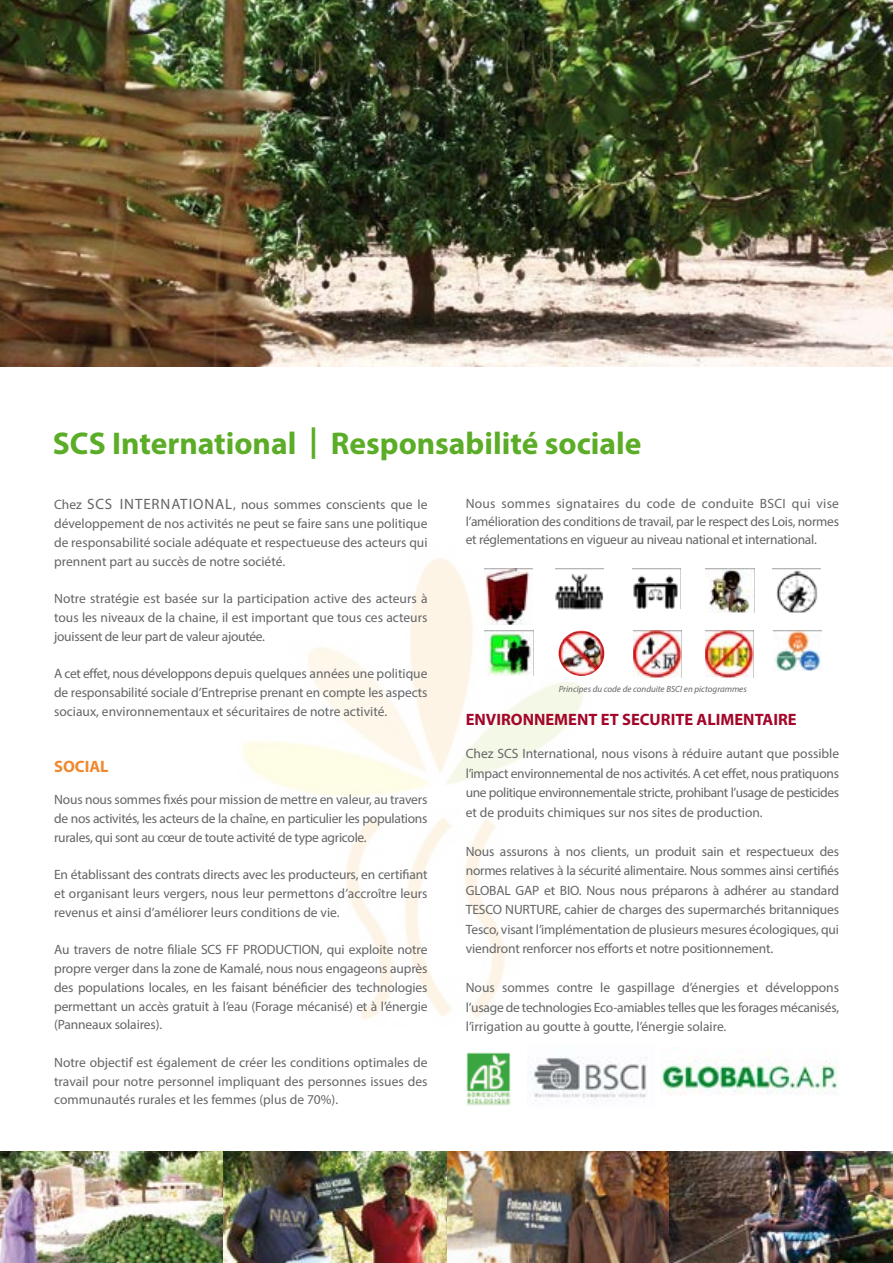
<style>
.page{position:relative;width:893px;height:1263px;background:#fff}
.page>*{position:absolute;margin:0;border:0;box-sizing:border-box;transform-origin:0 0}
.t1{font:700 31.5px "Myriad Pro";color:#5bac26}
.t2{font:700 16.5px "Myriad Pro";color:#a30629}
.t3{font:700 16.5px "Myriad Pro";color:#f0892e}
.t4{font:13.5px/18.8px "Myriad Pro";letter-spacing:-.005em;color:#646567;text-align:justify}
.t5{font:italic 9px "Myriad Pro";color:#646567}
.s1{font-size:15px}
</style>
<div class="page">
<img style="left:242px;top:558px;width:580px;height:461px">
<img style="left:0;top:0;width:893px;height:366px">
<img style="left:0;top:1152px;width:447px;height:111px">
<img style="left:447px;top:1152px;width:223px;height:111px">
<img style="left:670px;top:1152px;width:223px;height:111px">
<img style="left:223px;top:1152px;width:223px;height:111px">
<img style="left:485px;top:569px;width:48px;height:55px">
<img style="left:555px;top:569px;width:48px;height:43px">
<img style="left:632px;top:569px;width:48px;height:40px">
<img style="left:706px;top:569px;width:48px;height:43px">
<img style="left:773px;top:569px;width:48px;height:43px">
<img style="left:485px;top:631px;width:48px;height:45px">
<img style="left:633px;top:631px;width:48px;height:46px">
<img style="left:705px;top:631px;width:48px;height:46px">
<img style="left:773px;top:631px;width:49px;height:40px">
<img style="left:466px;top:1052px;width:44px;height:53px">
<img style="left:527px;top:1057px;width:120px;height:47px">
<img style="left:661px;top:1047px;width:177px;height:48px">
<img style="left:559px;top:631px;width:45px;height:45px;border-radius:23px">
<h1 class="t1" style="left:53px;top:422px;width:590px">SCS International | Responsabilité sociale</h1>
<p class="t4" style="left:54px;top:495px;width:375px">Chez <span class="s1">SCS INTERNATIONAL</span>, nous sommes conscients que le développement de nos activités ne peut se faire sans une politique de responsabilité sociale adéquate et respectueuse des acteurs qui prennent part au succès de notre société.</p>
<p class="t4" style="left:54px;top:589px;width:375px">Notre stratégie est basée sur la participation active des acteurs à tous les niveaux de la chaine, il est important que tous ces acteurs jouissent de leur part de valeur ajoutée.</p>
<p class="t4" style="left:54px;top:664px;width:375px">A cet effet, nous développons depuis quelques années une politique de responsabilité sociale d’Entreprise prenant en compte les aspects sociaux, environnementaux et sécuritaires de notre activité.</p>
<p class="t3" style="left:54px;top:756px;width:56px">SOCIAL</p>
<p class="t4" style="left:54px;top:790px;width:375px">Nous nous sommes fixés pour mission de mettre en valeur, au travers de nos activités, les acteurs de la chaîne, en particulier les populations rurales, qui sont au cœur de toute activité de type agricole.</p>
<p class="t4" style="left:54px;top:865px;width:375px">En établissant des contrats directs avec les producteurs, en certifiant et organisant leurs vergers, nous leur permettons d’accroître leurs revenus et ainsi d’améliorer leurs conditions de vie.</p>
<p class="t4" style="left:54px;top:940px;width:375px">Au travers de notre filiale SCS FF PRODUCTION, qui exploite notre propre verger dans la zone de Kamalé, nous nous engageons auprès des populations locales, en les faisant bénéficier des technologies permettant un accès gratuit à l’eau (Forage mécanisé) et à l’énergie (Panneaux solaires).</p>
<p class="t4" style="left:54px;top:1053px;width:375px">Notre objectif est également de créer les conditions optimales de travail pour notre personnel impliquant des personnes issues des communautés rurales et les femmes (plus de 70%).</p>
<p class="t4" style="left:466px;top:495px;width:375px;line-height:18px">Nous sommes signataires du code de conduite BSCI qui vise l’amélioration des conditions de travail, par le respect des Lois, normes et réglementations en vigueur au niveau national et international.</p>
<p class="t5" style="left:559px;top:683px;width:189px">Principes du code de conduite BSCI en pictogrammes</p>
<p class="t2" style="left:466px;top:709px;width:332px">ENVIRONNEMENT ET SECURITE ALIMENTAIRE</p>
<p class="t4" style="left:466px;top:744px;width:375px;line-height:19.5px">Chez SCS International, nous visons à réduire autant que possible l’impact environnemental de nos activités. A cet effet, nous pratiquons une politique environnementale stricte, prohibant l’usage de pesticides et de produits chimiques sur nos sites de production.</p>
<p class="t4" style="left:466px;top:841px;width:375px;line-height:19.5px">Nous assurons à nos clients, un produit sain et respectueux des normes relatives à la sécurité alimentaire. Nous sommes ainsi certifiés GLOBAL GAP et BIO. Nous nous préparons à adhérer au standard TESCO NURTURE, cahier de charges des supermarchés britanniques Tesco, visant l’implémentation de plusieurs mesures écologiques, qui viendront renforcer nos efforts et notre positionnement.</p>
<p class="t4" style="left:466px;top:977px;width:375px;line-height:19.5px">Nous sommes contre le gaspillage d’énergies et développons l’usage de technologies Eco-amiables telles que les forages mécanisés, l’irrigation au goutte à goutte, l’énergie solaire.</p>
</div>
